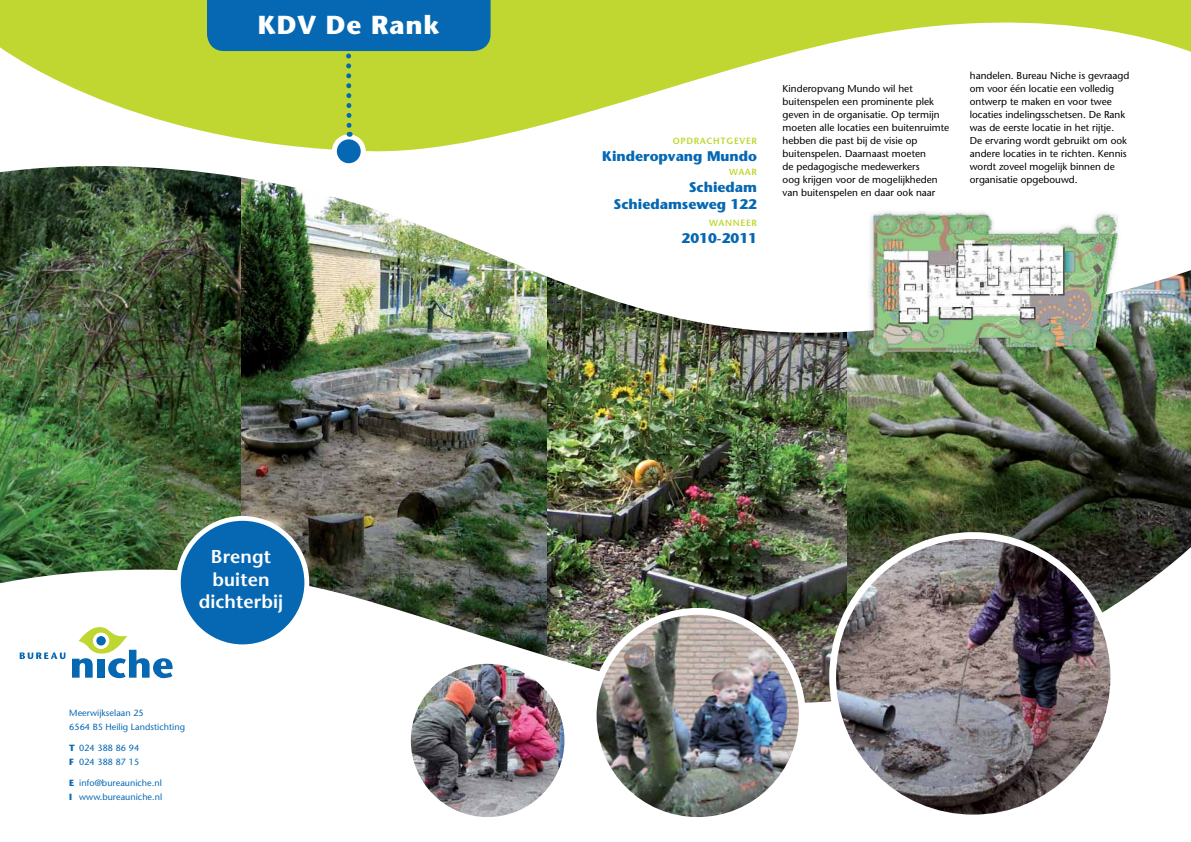
<style>
.page{position:relative;width:1191px;height:842px;background:#fff}
.page>*{position:absolute;margin:0;border:0;box-sizing:border-box;transform-origin:0 0}
.t1{font:700 26px "Stone Sans";letter-spacing:.03em;color:#fff}
.t2{font:600 18.6px/22.3px "Stone Sans";letter-spacing:.005em;color:#fff;text-align:center}
.t3{font:700 14px/17px "Stone Sans";color:#0668b3;text-align:right}
.t4{font:10px/13px "Stone Sans";color:#000}
.t5{font:9px/14px "Stone Sans";letter-spacing:.005em;color:#0668b3}
.t6{font:600 9px "Stone Sans";letter-spacing:.07em;color:#bfd730}
.s1{font-weight:700}
</style>
<div class="page">
<img style="left:0;top:339px;width:241px;height:189px">
<img style="left:846px;top:339px;width:345px;height:189px">
<img style="left:241px;top:339px;width:306px;height:189px">
<img style="left:547px;top:339px;width:299px;height:189px">
<img style="left:0;top:528px;width:1191px;height:175px">
<img style="left:0;top:166px;width:1191px;height:173px">
<svg style="left:0;top:0;width:1191px;height:152px"></svg>
<svg style="left:20px;top:652px;width:45px;height:7px"></svg>
<svg style="left:72px;top:626px;width:101px;height:52px"></svg>
<svg style="left:334px;top:137px;width:29px;height:29px"></svg>
<div style="left:332px;top:134px;width:34px;height:34px;border:5px solid #fff;border-radius:50%"></div>
<div style="left:178px;top:518px;width:129px;height:129px;background:#0668b3;border-radius:50%"></div>
<div style="left:176px;top:516px;width:133px;height:133px;border:5px solid #fff;border-radius:50%"></div>
<img style="left:832px;top:535px;width:281px;height:278px">
<div style="left:829px;top:532px;width:288px;height:289px;border:7px solid #fff;border-radius:50%"></div>
<img style="left:593px;top:611px;width:209px;height:209px;border-radius:105px">
<div style="left:590px;top:608px;width:215px;height:216px;border:7px solid #fff;border-radius:50%"></div>
<img style="left:407px;top:661px;width:161px;height:155px">
<div style="left:404px;top:657px;width:167px;height:167px;border:7px solid #fff;border-radius:50%"></div>
<div style="left:862px;top:208px;width:260px;height:153px;background:#000;opacity:.2"></div>
<img style="left:868px;top:205px;width:251px;height:154px">
<svg style="left:207px;top:0;width:283px;height:137px;background:#79ad61"></svg>
<h1 class="t1" style="left:258px;top:9px;width:184px">KDV De Rank</h1>
<h2 class="t2" style="left:199px;top:545px;width:86px">BRENGT<br>BUITEN<br>DICHTERBIJ</h2>
<p class="t5" style="left:69px;top:705px;width:117px">Meerwijkselaan 25<br>6564 BS Heilig Landstichting</p>
<p class="t5" style="left:69px;top:740px;width:71px"><span class="s1">T</span> 024 388 86 94<br><span class="s1">F</span> 024 388 87 15</p>
<p class="t5" style="left:69px;top:775px;width:95px"><span class="s1">E</span> info@bureauniche.nl<br><span class="s1">I</span> www.bureauniche.nl</p>
<p class="t6" style="left:672px;top:136px;width:86px">OPDRACHTGEVER</p>
<h3 class="t3" style="left:602px;top:148px;width:156px">Kinderopvang Mundo</h3>
<p class="t6" style="left:729px;top:167px;width:30px">WAAR</p>
<h3 class="t3" style="left:613px;top:179px;width:145px">Schiedam<br>Schiedamseweg 122</h3>
<p class="t6" style="left:709px;top:218px;width:49px">WANNEER</p>
<h3 class="t3" style="left:681px;top:230px;width:77px">2010-2011</h3>
<p class="t4" style="left:782px;top:82px;width:168px">Kinderopvang Mundo wil het buitenspelen een prominente plek geven in de organisatie. Op termijn moeten alle locaties een buitenruimte hebben die past bij de visie op buitenspelen. Daarnaast moeten<br>de pedagogische medewerkers<br>oog krijgen voor de mogelijkheden van buitenspelen en daar ook naar</p>
<p class="t4" style="left:969px;top:69px;width:161px">handelen. Bureau Niche is gevraagd om voor één locatie een volledig ontwerp te maken en voor twee locaties indelingsschetsen. De Rank was de eerste locatie in het rijtje.<br>De ervaring wordt gebruikt om ook andere locaties in te richten. Kennis wordt zoveel mogelijk binnen de organisatie opgebouwd.</p>
</div>
